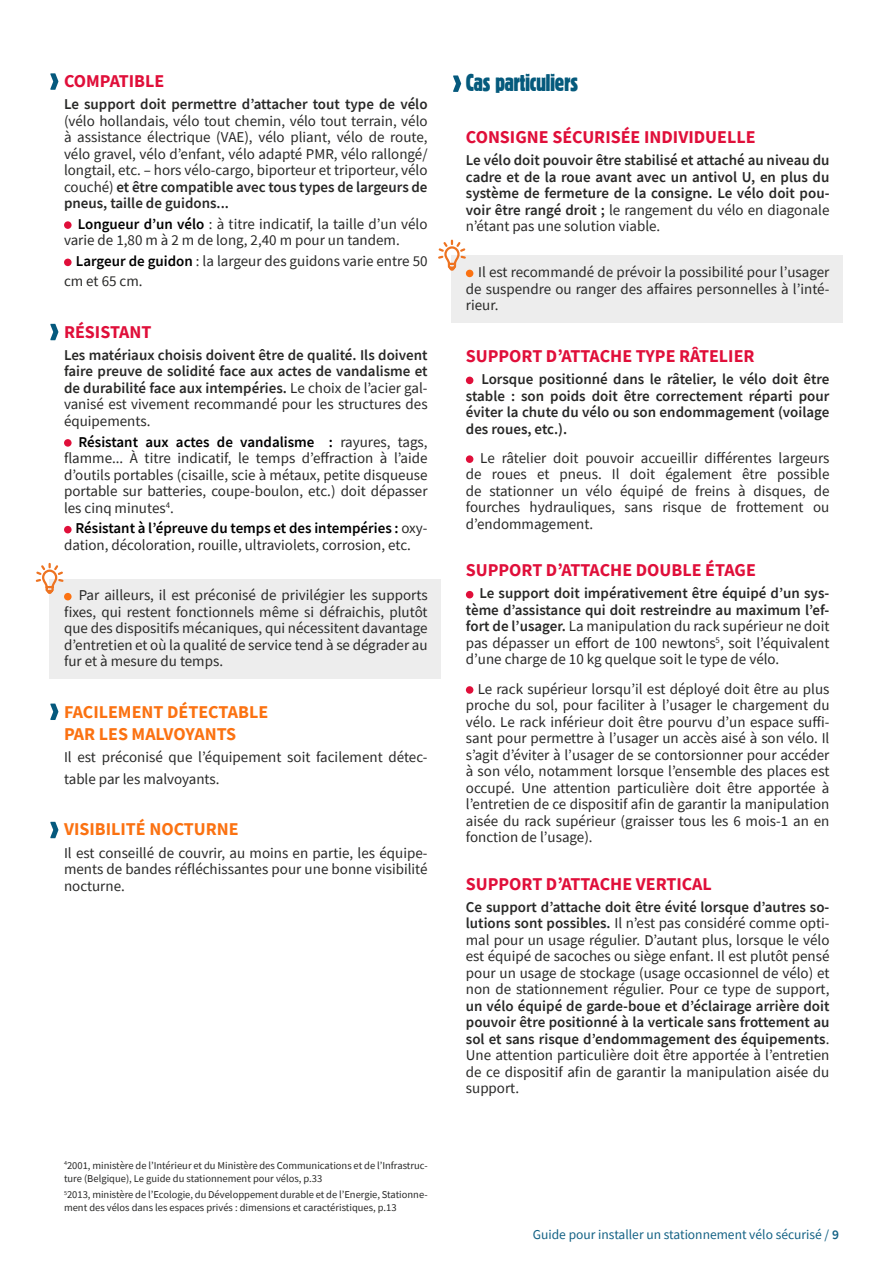
<style>
.page{position:relative;width:893px;height:1263px;background:#fff}
.page>*{position:absolute;margin:0;border:0;box-sizing:border-box;transform-origin:0 0}
.t1{font:24px "Block BE Extra Cn";color:#055a7c}
.t2{font:700 18px "Source Sans Pro";color:#e00f3a}
.t3{font:700 18px/21.6px "Source Sans Pro";color:#fb7212}
.t4{font:15px/16.5px "Source Sans Pro";color:#282827;text-align:justify}
.t5{font:600 15px/16.5px "Source Sans Pro";color:#282827;text-align:justify}
.t6{font:13.5px "Source Sans Pro";color:#126184}
.t7{font:10.5px/12.6px "Source Sans Pro";color:#282827}
.s1{font-weight:600}
.s2{font-weight:600;color:#000}
.s3{font-weight:400}
</style>
<div class="page">
<div style="left:50px;top:579px;width:391px;height:100px;background:#ededed"></div>
<div style="left:64px;top:221px;width:8px;height:8px;background:#e00f3a;border-radius:50%"></div>
<div style="left:64px;top:259px;width:8px;height:7px;background:#e00f3a;border-radius:50%"></div>
<div style="left:64px;top:439px;width:8px;height:8px;background:#e00f3a;border-radius:50%"></div>
<div style="left:64px;top:526px;width:8px;height:7px;background:#e00f3a;border-radius:50%"></div>
<div style="left:64px;top:593px;width:8px;height:7px;background:#fb7212;border-radius:50%"></div>
<div style="left:451px;top:255px;width:392px;height:68px;background:#ededed"></div>
<div style="left:466px;top:270px;width:7px;height:7px;background:#fb7212;border-radius:50%"></div>
<div style="left:466px;top:377px;width:7px;height:7px;background:#e00f3a;border-radius:50%"></div>
<div style="left:466px;top:455px;width:7px;height:8px;background:#e00f3a;border-radius:50%"></div>
<div style="left:466px;top:591px;width:7px;height:7px;background:#e00f3a;border-radius:50%"></div>
<div style="left:466px;top:686px;width:7px;height:8px;background:#e00f3a;border-radius:50%"></div>
<svg style="left:50px;top:73px;width:8px;height:17px"></svg>
<svg style="left:50px;top:703px;width:8px;height:17px"></svg>
<svg style="left:453px;top:75px;width:8px;height:17px"></svg>
<svg style="left:50px;top:324px;width:8px;height:16px"></svg>
<svg style="left:50px;top:822px;width:8px;height:16px"></svg>
<svg style="left:438px;top:239px;width:29px;height:33px"></svg>
<svg style="left:35px;top:562px;width:30px;height:33px"></svg>
<p class="t2" style="left:64px;top:69px;width:102px">COMPATIBLE</p>
<p class="t5" style="left:64px;top:96px;width:365px">Le support doit permettre d’attacher tout type de vélo</p>
<p class="t4" style="left:64px;top:112px;width:365px">(vélo hollandais, vélo tout chemin, vélo tout terrain, vélo à assistance électrique (VAE), vélo pliant, vélo de route, vélo gravel, vélo d’enfant, vélo adapté PMR, vélo rallongé/ longtail, etc. – hors vélo-cargo, biporteur et triporteur, vélo couché) <span class="s1">et être compatible avec tous types de largeurs de pneus, taille de guidons...</span></p>
<p class="t4" style="left:64px;top:216px;width:365px;text-indent:14px"><span class="s2">Longueur d’un vélo</span> : à titre indicatif, la taille d’un vélo varie de 1,80 m à 2 m de long, 2,40 m pour un tandem.</p>
<p class="t4" style="left:64px;top:251px;width:365px;line-height:19.8px;text-indent:12px"><span class="s2">Largeur de guidon</span> : la largeur des guidons varie entre 50 cm et 65 cm.</p>
<p class="t2" style="left:64px;top:319px;width:89px">RÉSISTANT</p>
<p class="t5" style="left:64px;top:346px;width:365px">Les matériaux choisis doivent être de qualité. Ils doivent faire preuve de solidité face aux actes de vandalisme et de durabilité face aux intempéries. <span class="s3">Le choix de l’acier gal&shy;vanisé est vivement recommandé pour les structures des équipements.</span></p>
<p class="t4" style="left:64px;top:433px;width:365px;text-indent:15px"><span class="s2">Résistant aux actes de vandalisme :</span> rayures, tags, flamme... À titre indicatif, le temps d’effraction à l’aide d’outils portables (cisaille, scie à métaux, petite disqueuse portable sur batteries, coupe-boulon, etc.) doit dépasser les cinq minutes<sup>4</sup>.</p>
<p class="t4" style="left:64px;top:520px;width:365px;text-indent:12px"><span class="s2">Résistant à l’épreuve du temps et des intempéries :</span> oxy&shy;dation, décoloration, rouille, ultraviolets, corrosion, etc.</p>
<p class="t4" style="left:64px;top:587px;width:365px;text-indent:15px">Par ailleurs, il est préconisé de privilégier les supports fixes, qui restent fonctionnels même si défraichis, plutôt que des dispositifs mécaniques, qui nécessitent davantage d’entretien et où la qualité de service tend à se dégrader au fur et à mesure du temps.</p>
<p class="t3" style="left:64px;top:701px;width:206px">FACILEMENT DÉTECTABLE<br>PAR LES MALVOYANTS</p>
<p class="t4" style="left:64px;top:746px;width:365px;line-height:21.6px">Il est préconisé que l’équipement soit facilement détec&shy;table par les malvoyants.</p>
<p class="t3" style="left:64px;top:818px;width:176px">VISIBILITÉ NOCTURNE</p>
<p class="t4" style="left:64px;top:844px;width:365px">Il est conseillé de couvrir, au moins en partie, les équipe&shy;ments de bandes réfléchissantes pour une bonne visibilité nocturne.</p>
<p class="t7" style="left:64px;top:1159px;width:365px"><sup>4</sup>2001, ministère de l’Intérieur et du Ministère des Communications et de l’Infrastruc&shy;ture (Belgique), Le guide du stationnement pour vélos, p.33</p>
<p class="t7" style="left:64px;top:1188px;width:365px"><sup>5</sup>2013, ministère de l’Ecologie, du Développement durable et de l’Energie, Stationne&shy;ment des vélos dans les espaces privés : dimensions et caractéristiques, p.13</p>
<h1 class="t1" style="left:466px;top:69px;width:113px">Cas particuliers</h1>
<p class="t2" style="left:466px;top:125px;width:291px">CONSIGNE SÉCURISÉE INDIVIDUELLE</p>
<p class="t5" style="left:466px;top:152px;width:365px">Le vélo doit pouvoir être stabilisé et attaché au niveau du cadre et de la roue avant avec un antivol U, en plus du système de fermeture de la consigne. Le vélo doit pou&shy;voir être rangé droit ; <span class="s3">le rangement du vélo en diagonale n’étant pas une solution viable.</span></p>
<p class="t4" style="left:466px;top:264px;width:365px;text-indent:12px">Il est recommandé de prévoir la possibilité pour l’usager de suspendre ou ranger des affaires personnelles à l’inté&shy;rieur.</p>
<p class="t2" style="left:466px;top:344px;width:290px">SUPPORT D’ATTACHE TYPE RÂTELIER</p>
<p class="t5" style="left:466px;top:371px;width:365px;text-indent:16px">Lorsque positionné dans le râtelier, le vélo doit être stable : son poids doit être correctement réparti pour éviter la chute du vélo ou son endommagement (voilage des roues, etc.).</p>
<p class="t4" style="left:466px;top:450px;width:365px;text-indent:14px">Le râtelier doit pouvoir accueillir différentes largeurs de roues et pneus. Il doit également être possible de stationner un vélo équipé de freins à disques, de fourches hydrauliques, sans risque de frottement ou d’endommagement.</p>
<p class="t2" style="left:466px;top:558px;width:291px">SUPPORT D’ATTACHE DOUBLE ÉTAGE</p>
<p class="t4" style="left:466px;top:585px;width:365px;text-indent:14px"><span class="s1">Le support doit impérativement être équipé d’un sys&shy;tème d’assistance qui doit restreindre au maximum l’ef&shy;fort de l’usager.</span> La manipulation du rack supérieur ne doit pas dépasser un effort de 100 newtons<sup>5</sup>, soit l’équivalent d’une charge de 10 kg quelque soit le type de vélo.</p>
<p class="t4" style="left:466px;top:680px;width:365px;text-indent:12px">Le rack supérieur lorsqu’il est déployé doit être au plus proche du sol, pour faciliter à l’usager le chargement du vélo. Le rack inférieur doit être pourvu d’un espace suffi&shy;sant pour permettre à l’usager un accès aisé à son vélo. Il s’agit d’éviter à l’usager de se contorsionner pour accéder à son vélo, notamment lorsque l’ensemble des places est occupé. Une attention particulière doit être apportée à l’entretien de ce dispositif afin de garantir la manipulation aisée du rack supérieur (graisser tous les 6 mois-1 an en fonction de l’usage).</p>
<p class="t2" style="left:466px;top:871px;width:248px">SUPPORT D’ATTACHE VERTICAL</p>
<p class="t4" style="left:466px;top:898px;width:365px"><span class="s1">Ce support d’attache doit être évité lorsque d’autres so&shy;lutions sont possibles.</span> Il n’est pas considéré comme opti&shy;mal pour un usage régulier. D’autant plus, lorsque le vélo est équipé de sacoches ou siège enfant. Il est plutôt pensé pour un usage de stockage (usage occasionnel de vélo) et non de stationnement régulier. Pour ce type de support,</p>
<p class="t5" style="left:466px;top:997px;width:365px">un vélo équipé de garde-boue et d’éclairage arrière doit pouvoir être positionné à la verticale sans frottement au sol et sans risque d’endommagement des équipements<span class="s3">.<br>Une attention particulière doit être apportée à l’entretien de ce dispositif afin de garantir la manipulation aisée du support.</span></p>
<p class="t6" style="left:533px;top:1226px;width:308px">Guide pour installer un stationnement vélo sécurisé / <span class="s1">9</span></p>
</div>
